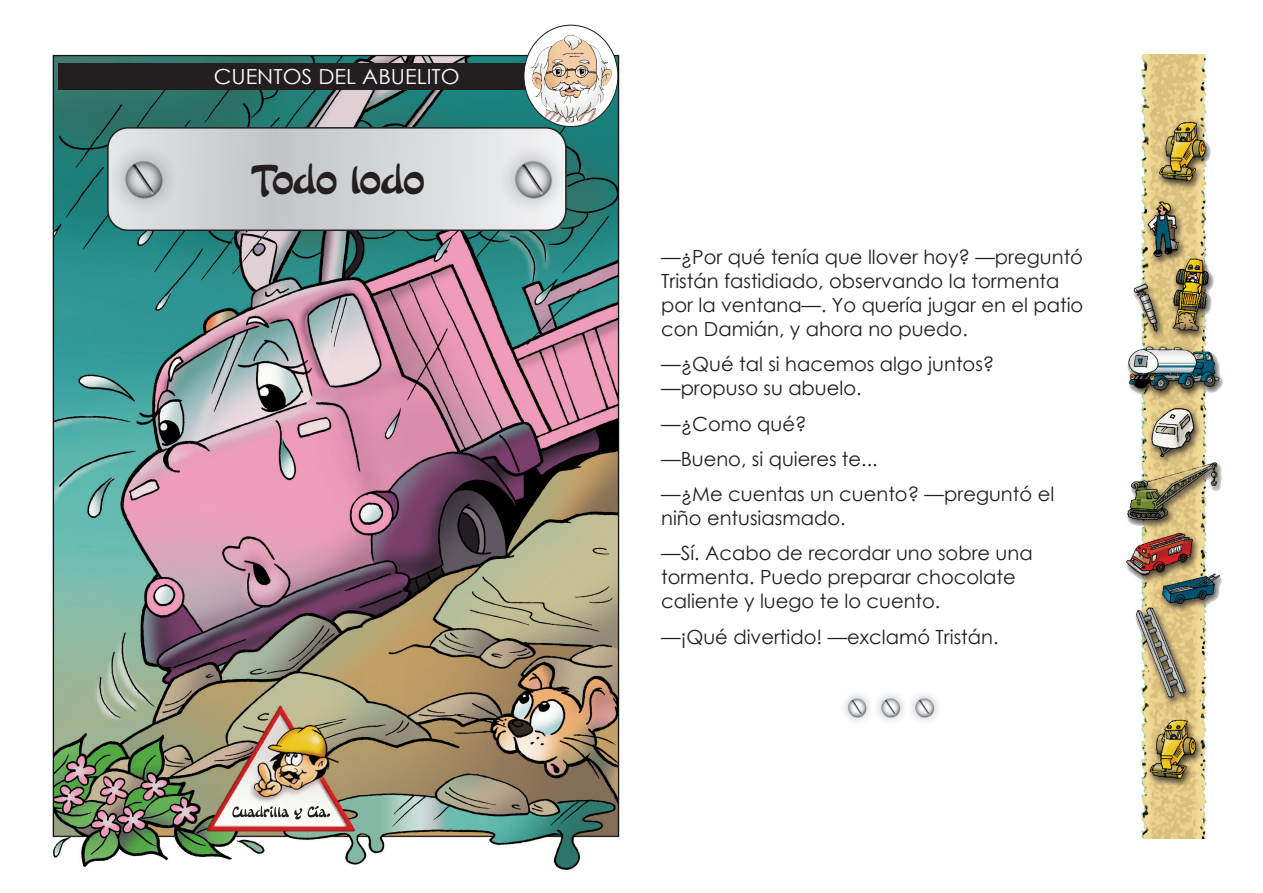
<style>
.page{position:relative;width:1263px;height:893px;background:#fff}
.page>*{position:absolute;margin:0;border:0;box-sizing:border-box;transform-origin:0 0}
.t1{font:37.5px "CC Fairy Tale";letter-spacing:-.01em;color:#231f20;scale:1.04 1}
.t2{font:20.85px "Century Gothic";color:#fff;scale:1.05 1}
.t3{font:19.5px/24px "Century Gothic";color:#231f20}
</style>
<div class="page">
<img style="left:1126px;top:54px;width:97px;height:785px">
<img style="left:52px;top:50px;width:568px;height:820px">
<div style="left:58px;top:63px;width:557px;height:27px;background:#231f20"></div>
<svg style="left:524px;top:25px;width:94px;height:102px"></svg>
<img style="left:530px;top:35px;width:83px;height:88px">
<svg style="left:108px;top:128px;width:458px;height:102px"></svg>
<div style="left:107px;top:127px;width:460px;height:104px;border:2px solid #231f20;border-radius:20px"></div>
<img style="left:110px;top:145px;width:67px;height:68px">
<img style="left:499px;top:145px;width:68px;height:68px">
<img style="left:844px;top:694px;width:94px;height:27px">
<svg style="left:232px;top:806px;width:98px;height:13px"></svg>
<p class="t2" style="left:214px;top:62px;width:236px">CUENTOS DEL ABUELITO</p>
<p class="t1" style="left:251px;top:160px;width:168px">Todo lodo</p>
<p class="t3" style="left:661px;top:245px;width:424px">—¿Por qué tenía que llover hoy? —preguntó Tristán fastidiado, observando la tormenta por la ventana—. Yo quería jugar en el patio con Damián, y ahora no puedo.</p>
<p class="t3" style="left:661px;top:352px;width:335px">—¿Qué tal si hacemos algo juntos? —propuso su abuelo.</p>
<p class="t3" style="left:661px;top:411px;width:147px">—¿Como qué?</p>
<p class="t3" style="left:661px;top:446px;width:218px">—Bueno, si quieres te...</p>
<p class="t3" style="left:661px;top:482px;width:395px">—¿Me cuentas un cuento? —preguntó el niño entusiasmado.</p>
<p class="t3" style="left:661px;top:541px;width:373px">—Sí. Acabo de recordar uno sobre una tormenta. Puedo preparar chocolate caliente y luego te lo cuento.</p>
<p class="t3" style="left:661px;top:624px;width:339px">—¡Qué divertido! —exclamó Tristán.</p>
</div>
